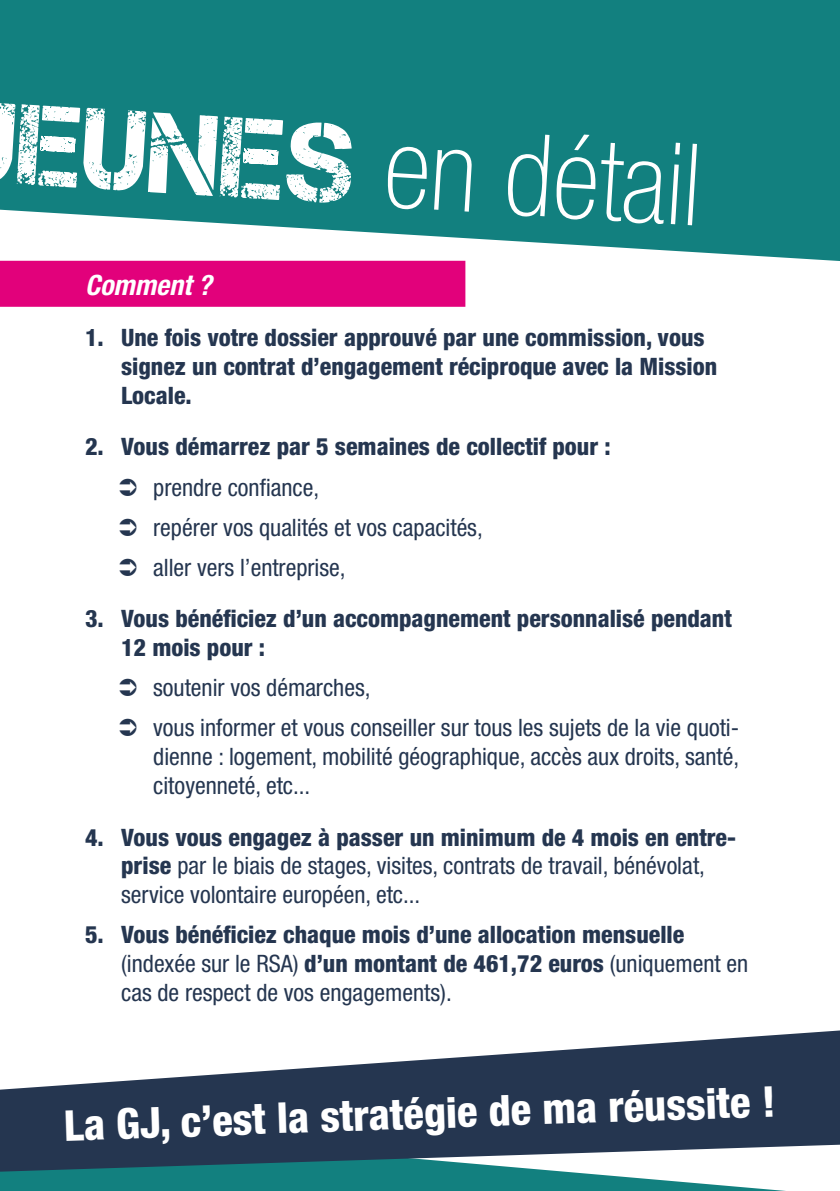
<style>
.page{position:relative;width:840px;height:1191px;background:#fff}
.page>*{position:absolute;margin:0;border:0;box-sizing:border-box;transform-origin:0 0}
.t1{font:100 condensed 114px "Helvetica Neue LT Std";color:#fff}
.t2{font:800 condensed 42.6px "Helvetica Neue LT Std";color:#fff}
.t3{font:italic 700 condensed 28px "Helvetica Neue LT Std";color:#fff}
.t4{font:condensed 24px/28.8px "Helvetica Neue LT Std";color:#253650;text-align:justify}
.t5{font:800 condensed 24px/28.8px "Helvetica Neue LT Std";color:#253650}
.s1{font-family:"Captureit";font-weight:400;font-stretch:normal}
.s2{font-weight:800}
.s3{font-weight:400}
</style>
<div class="page">
<svg style="left:0;top:1171px;width:785px;height:20px;fill:#12807f"></svg>
<svg style="left:0;top:1030px;width:839px;height:141px;fill:#253650"></svg>
<svg style="left:0;top:0;width:839px;height:261px;fill:#12807f"></svg>
<div style="left:0;top:261px;width:465px;height:46px;background:#e2017b"></div>
<h1 class="t1" style="left:24px;top:75px;width:684px;rotate:4deg"><span class="s1">eunes</span> en détail</h1>
<p class="t3" style="left:85px;top:268px;width:128px">Comment ?</p>
<p class="t5" style="left:121px;top:323px;width:597px;text-indent:-36px">1. Une fois votre dossier approuvé par une commission, vous signez un contrat d’engagement réciproque avec la Mission<br>Locale.</p>
<p class="t5" style="left:85px;top:432px;width:527px">2. Vous démarrez par 5 semaines de collectif pour :</p>
<p class="t4" style="left:153px;top:472px;width:167px">prendre confiance,</p>
<p class="t4" style="left:153px;top:512px;width:331px">repérer vos qualités et vos capacités,</p>
<p class="t4" style="left:153px;top:553px;width:194px">aller vers l’entreprise,</p>
<p class="t5" style="left:121px;top:604px;width:612px;text-indent:-36px">3. Vous bénéficiez d’un accompagnement personnalisé pendant<br>12 mois pour :</p>
<p class="t4" style="left:153px;top:673px;width:219px">soutenir vos démarches,</p>
<p class="t4" style="left:153px;top:713px;width:587px">vous informer et vous conseiller sur tous les sujets de la vie quoti&shy;dienne : logement, mobilité géographique, accès aux droits, santé, citoyenneté, etc...</p>
<p class="t4" style="left:121px;top:822px;width:616px;text-align:left;text-indent:-36px"><span class="s2">4. Vous vous engagez à passer un minimum de 4 mois en entre&shy;prise</span> par le biais de stages, visites, contrats de travail, bénévolat, service volontaire européen, etc...</p>
<p class="t5" style="left:121px;top:920px;width:628px;text-indent:-36px">5. Vous bénéficiez chaque mois d’une allocation mensuelle <span class="s3">(indexée sur le RSA)</span> d’un montant de 461,72 euros <span class="s3">(uniquement en cas de respect de vos engagements).</span></p>
<p class="t2" style="left:63px;top:1099px;width:713px;rotate:-2deg">La GJ, c’est la stratégie de ma réussite !</p>
</div>
